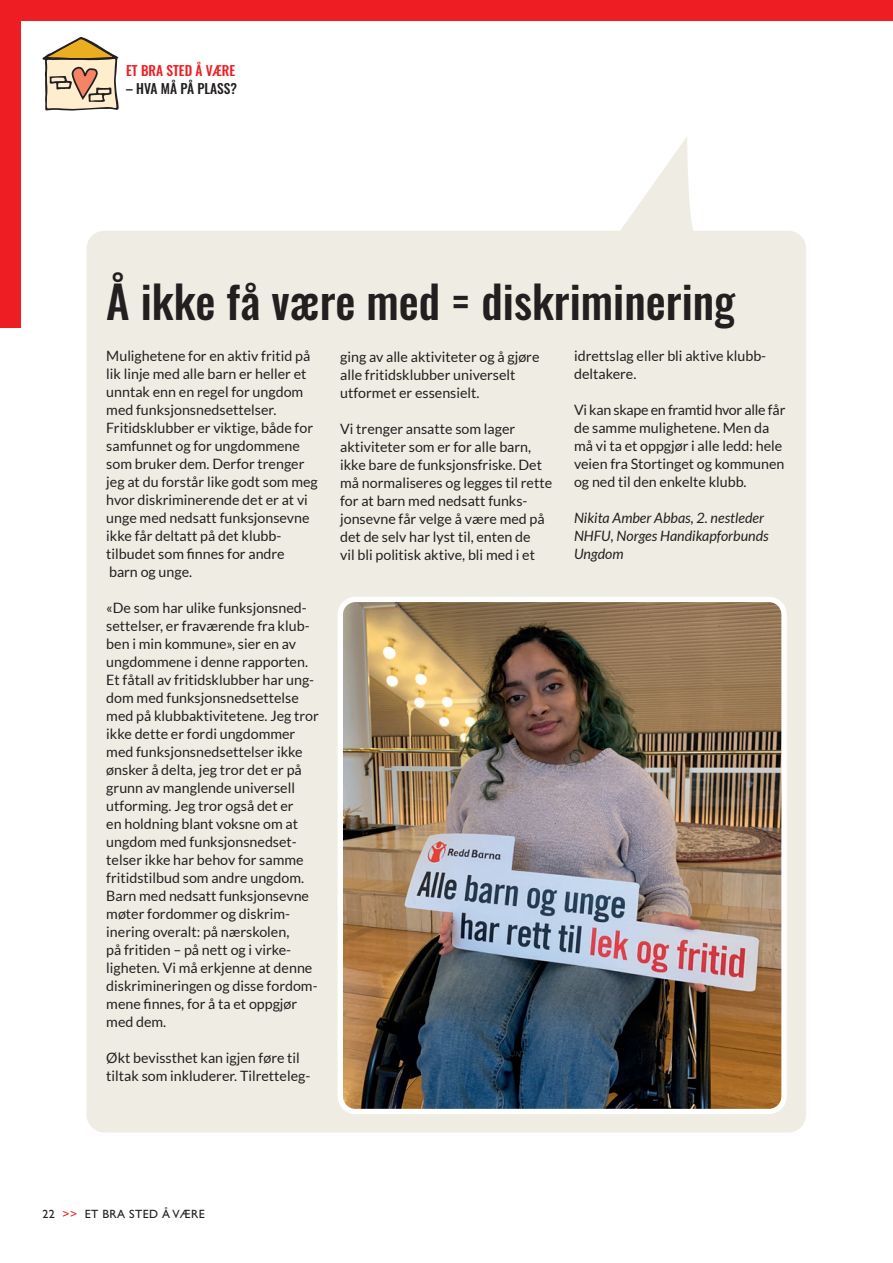
<style>
.page{position:relative;width:893px;height:1263px;background:#fff}
.page>*{position:absolute;margin:0;border:0;box-sizing:border-box;transform-origin:0 0}
.t1{font:500 45px "Oswald";color:#231f20}
.t2{font:14.25px/18px "Lato";color:#231f20}
.t3{font:italic 14.25px/18px "Lato";color:#231f20}
.t4{font:500 13.5px "Oswald";color:#ee1d23}
.t5{font:500 13.5px "Oswald";color:#231f20}
.t6{font:12px "Gill Sans Infant Std";letter-spacing:.03em;color:#231f20}
.s1{color:#ee1d23}
</style>
<div class="page">
<div style="left:0;top:0;width:893px;height:327px;background:#ee1d23"></div>
<div style="left:21px;top:21px;width:872px;height:340px;background:#fff"></div>
<svg style="left:620px;top:137px;width:74px;height:94px"></svg>
<div style="left:86px;top:231px;width:720px;height:901px;background:#efede3;border-radius:18px"></div>
<img style="left:344px;top:603px;width:437px;height:505px">
<div style="left:338px;top:597px;width:449px;height:517px;border:5px solid #fff;border-radius:15px"></div>
<svg style="left:42px;top:37px;width:77px;height:74px"></svg>
<p class="t4" style="left:126px;top:64px;width:111px">ET BRA STED Å VÆRE</p>
<p class="t5" style="left:126px;top:82px;width:112px">– HVA MÅ PÅ PLASS?</p>
<h1 class="t1" style="left:106px;top:278px;width:630px">Å ikke få være med = diskriminering</h1>
<p class="t2" style="left:106px;top:347px;width:213px">Mulighetene for en aktiv fritid på lik linje med alle barn er heller et unntak enn en regel for ungdom med funksjonsnedsettelser.<br>Fritidsklubber er viktige, både for samfunnet og for ungdommene som bruker dem. Derfor trenger jeg at du forstår like godt som meg hvor diskriminerende det er at vi unge med nedsatt funksjonsevne ikke får deltatt på det klubb&shy;tilbudet som finnes for andre<br>barn og unge.</p>
<p class="t2" style="left:106px;top:599px;width:214px">«De som har ulike funksjonsned&shy;settelser, er fraværende fra klub&shy;ben i min kommune», sier en av ungdommene i denne rapporten.<br>Et fåtall av fritidsklubber har ung&shy;dom med funksjonsnedsettelse med på klubbaktivitetene. Jeg tror ikke dette er fordi ungdommer med funksjonsnedsettelser ikke ønsker å delta, jeg tror det er på grunn av manglende universell utforming. Jeg tror også det er<br>en holdning blant voksne om at ungdom med funksjonsnedset&shy;telser ikke har behov for samme fritidstilbud som andre ungdom.<br>Barn med nedsatt funksjonsevne møter fordommer og diskrim&shy;inering overalt: på nærskolen,<br>på fritiden – på nett og i virke&shy;ligheten. Vi må erkjenne at denne diskrimineringen og disse fordom&shy;mene finnes, for å ta et oppgjør med dem.</p>
<p class="t2" style="left:106px;top:1049px;width:206px">Økt bevissthet kan igjen føre til tiltak som inkluderer. Tilretteleg-</p>
<p class="t2" style="left:574px;top:347px;width:194px">idrettslag eller bli aktive klubb&shy;deltakere.</p>
<p class="t2" style="left:574px;top:401px;width:213px">Vi kan skape en framtid hvor alle får de samme mulighetene. Men da må vi ta et oppgjør i alle ledd: hele veien fra Stortinget og kommunen og ned til den enkelte klubb.</p>
<p class="t3" style="left:574px;top:509px;width:196px">Nikita Amber Abbas, 2. nestleder<br>NHFU, Norges Handikapforbunds<br>Ungdom</p>
<p class="t2" style="left:340px;top:348px;width:201px">ging av alle aktiviteter og å gjøre alle fritidsklubber universelt utformet er essensielt.</p>
<p class="t2" style="left:340px;top:420px;width:213px">Vi trenger ansatte som lager aktiviteter som er for alle barn, ikke bare de funksjonsfriske. Det må normaliseres og legges til rette for at barn med nedsatt funks&shy;jonsevne får velge å være med på det de selv har lyst til, enten de<br>vil bli politisk aktive, bli med i et</p>
<p class="t6" style="left:43px;top:1207px;width:164px">22 <span class="s1">&gt;&gt;</span> ET BRA STED Å VÆRE</p>
</div>
